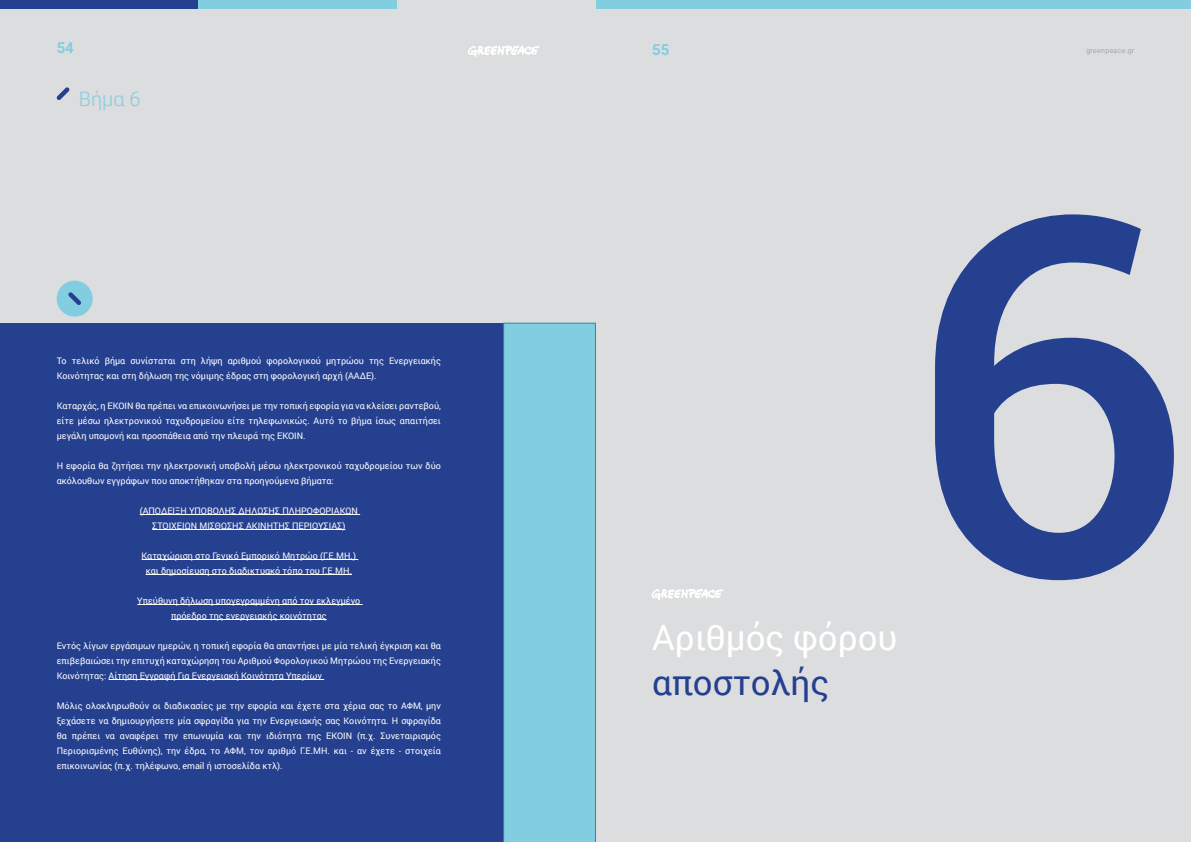
<style>
.page{position:relative;width:1191px;height:842px;background:#fff}
.page>*{position:absolute;margin:0;border:0;box-sizing:border-box;transform-origin:0 0}
.t1{font:500 500px "Roboto";color:#25408f}
.t2{font:35px "Roboto";color:#fff}
.t3{font:35px "Roboto";color:#25408f}
.t4{font:300 20px "Roboto";color:#82cddf}
.t5{font:700 15px "Roboto";color:#82cddf}
.t6{font:9px/15px "Roboto";color:#fff;text-align:justify}
.t7{font:300 7px "Roboto";letter-spacing:.05em;color:#8a8c8e}
</style>
<div class="page">
<div style="left:0;top:9px;width:1191px;height:833px;background:#dcddde"></div>
<svg style="left:468px;top:45px;width:71px;height:12px"></svg>
<div style="left:0;top:0;width:198px;height:9px;background:#25408f"></div>
<div style="left:595px;top:0;width:596px;height:9px;background:#82cddf"></div>
<div style="left:198px;top:0;width:199px;height:9px;background:#82cddf"></div>
<div style="left:397px;top:0;width:198px;height:9px;background:#dcddde"></div>
<div style="left:0;top:323px;width:503px;height:519px;background:#25408f"></div>
<div style="left:503px;top:323px;width:93px;height:519px;background:#82cddf"></div>
<hr style="left:140px;top:514px;width:220px;height:1px;background:#fff">
<hr style="left:152px;top:529px;width:193px;height:1px;background:#fff">
<hr style="left:142px;top:559px;width:216px;height:1px;background:#fff">
<hr style="left:146px;top:574px;width:206px;height:1px;background:#fff">
<hr style="left:137px;top:604px;width:225px;height:1px;background:#fff">
<hr style="left:171px;top:619px;width:156px;height:1px;background:#fff">
<hr style="left:109px;top:679px;width:215px;height:1px;background:#fff">
<div style="left:57px;top:281px;width:36px;height:36px;background:#82cddf;border-radius:50%"></div>
<svg style="left:68px;top:292px;width:13px;height:13px"></svg>
<svg style="left:56px;top:87px;width:14px;height:13px"></svg>
<svg style="left:651px;top:589px;width:72px;height:11px"></svg>
<h3 class="t5" style="left:57px;top:37px;width:19px">54</h3>
<h3 class="t5" style="left:652px;top:40px;width:19px">55</h3>
<p class="t7" style="left:1086px;top:45px;width:49px">greenpeace.gr</p>
<h3 class="t4" style="left:79px;top:85px;width:63px">Βήμα 6</h3>
<p class="t6" style="left:57px;top:353px;width:386px">Το τελικό βήμα συνίσταται στη λήψη αριθμού φορολογικού μητρώου της Ενεργειακής<br>Κοινότητας και στη δήλωση της νόμιμης έδρας στη φορολογική αρχή (ΑΑΔΕ).</p>
<p class="t6" style="left:57px;top:398px;width:386px">Καταρχάς, η EKOIN θα πρέπει να επικοινωνήσει με την τοπική εφορία για να κλείσει ραντεβού, είτε μέσω ηλεκτρονικού ταχυδρομείου είτε τηλεφωνικώς. Αυτό το βήμα ίσως απαιτήσει μεγάλη υπομονή και προσπάθεια από την πλευρά της EKOIN.</p>
<p class="t6" style="left:57px;top:458px;width:386px">Η εφορία θα ζητήσει την ηλεκτρονική υποβολή μέσω ηλεκτρονικού ταχυδρομείου των δύο ακόλουθων εγγράφων που αποκτήθηκαν στα προηγούμενα βήματα:</p>
<p class="t6" style="left:140px;top:503px;width:220px;text-align:center">(ΑΠΟΔΕΙΞΗ ΥΠΟΒΟΛΗΣ ΔΗΛΩΣΗΣ ΠΛΗΡΟΦΟΡΙΑΚΩΝ<br>ΣΤΟΙΧΕΙΩΝ ΜΙΣΘΩΣΗΣ ΑΚΙΝΗΤΗΣ ΠΕΡΙΟΥΣΙΑΣ)</p>
<p class="t6" style="left:142px;top:548px;width:216px;text-align:center">Καταχώριση στο Γενικό Εμπορικό Μητρώο (Γ.Ε.ΜΗ.) και δημοσίευση στο διαδικτυακό τόπο του Γ.Ε.ΜΗ.</p>
<p class="t6" style="left:137px;top:593px;width:224px;text-align:center">Υπεύθυνη δήλωση υπογεγραμμένη από τον εκλεγμένο πρόεδρο της ενεργειακής κοινότητας</p>
<p class="t6" style="left:57px;top:638px;width:386px">Εντός λίγων εργάσιμων ημερών, η τοπική εφορία θα απαντήσει με μία τελική έγκριση και θα επιβεβαιώσει την επιτυχή καταχώρηση του Αριθμού Φορολογικού Μητρώου της Ενεργειακής Κοινότητας: Αίτηση Εγγραφή Για Ενεργειακή Κοινότητα Υπερίων</p>
<p class="t6" style="left:57px;top:698px;width:386px">Μόλις ολοκληρωθούν οι διαδικασίες με την εφορία και έχετε στα χέρια σας το ΑΦΜ, μην ξεχάσετε να δημιουργήσετε μία σφραγίδα για την Ενεργειακής σας Κοινότητα. Η σφραγίδα θα πρέπει να αναφέρει την επωνυμία και την ιδιότητα της ΕΚΟΙΝ (π.χ. Συνεταιρισμός Περιορισμένης Ευθύνης), την έδρα, το ΑΦΜ, τον αριθμό Γ.Ε.ΜΗ. και - αν έχετε - στοιχεία επικοινωνίας (π.χ. τηλέφωνο, email ή ιστοσελίδα κτλ).</p>
<h2 class="t2" style="left:652px;top:613px;width:247px">Αριθμός φόρου</h2>
<h2 class="t3" style="left:652px;top:658px;width:179px">αποστολής</h2>
<h1 class="t1" style="left:906px;top:45px;width:285px">6</h1>
</div>
